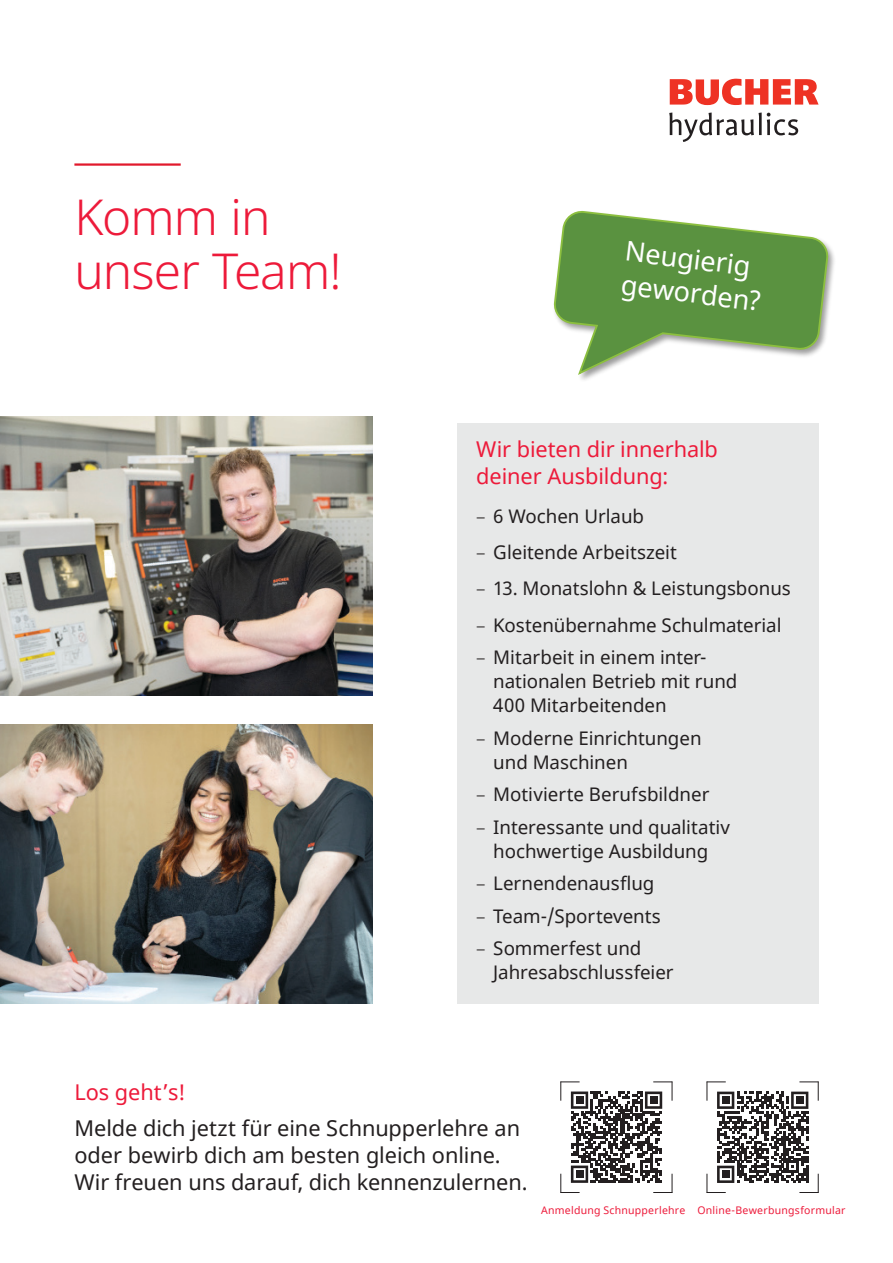
<style>
.page{position:relative;width:893px;height:1263px;background:#fff}
.page>*{position:absolute;margin:0;border:0;box-sizing:border-box;transform-origin:0 0}
.t1{font:300 49.5px/54px "Noto Sans";letter-spacing:-.02em;color:#ed1a3a}
.t2{font:27.15px/33.8px "Noto Sans";color:#fff}
.t3{font:21.75px/27px "Noto Sans";letter-spacing:-.005em;color:#231f20}
.t4{font:21.75px/27px "Noto Sans";letter-spacing:-.005em;color:#ed1a3a}
.t5{font:18.75px/24px "Noto Sans";color:#231f20}
.t6{font:10.5px "Noto Sans";letter-spacing:.025em;color:#ed1a3a}
.s1{font-weight:300}
</style>
<div class="page">
<div style="left:457px;top:423px;width:362px;height:580px;background:#e7e8e8"></div>
<img style="left:0;top:416px;width:372px;height:279px">
<img style="left:0;top:724px;width:372px;height:279px">
<img style="left:580px;top:245px;width:254px;height:135px">
<svg style="left:553px;top:211px;width:275px;height:166px"></svg>
<svg style="left:560px;top:1081px;width:113px;height:112px"></svg>
<div style="left:576px;top:1096px;width:7px;height:8px;background:#231f20"></div>
<div style="left:650px;top:1096px;width:7px;height:8px;background:#231f20"></div>
<div style="left:576px;top:1170px;width:7px;height:8px;background:#231f20"></div>
<svg style="left:707px;top:1081px;width:112px;height:112px"></svg>
<div style="left:722px;top:1096px;width:7px;height:8px;background:#231f20"></div>
<div style="left:796px;top:1096px;width:7px;height:8px;background:#231f20"></div>
<div style="left:722px;top:1170px;width:7px;height:8px;background:#231f20"></div>
<hr style="left:74px;top:163px;width:107px;height:3px;background:#e1192c">
<svg style="left:670px;top:79px;width:149px;height:26px"></svg>
<svg style="left:669px;top:113px;width:129px;height:29px"></svg>
<h1 class="t1" style="left:74px;top:191px;width:269px">Komm in unser Team!</h1>
<h2 class="t2" style="left:627px;top:235px;width:143px;rotate:7deg">Neugierig geworden?</h2>
<p class="t4" style="left:476px;top:436px;width:243px">Wir bieten dir innerhalb deiner Ausbildung:</p>
<p class="t5" style="left:476px;top:505px;width:169px"><span class="s1">–</span> 6 Wochen Urlaub</p>
<p class="t5" style="left:476px;top:541px;width:202px"><span class="s1">–</span> Gleitende Arbeitszeit</p>
<p class="t5" style="left:476px;top:577px;width:316px"><span class="s1">–</span> 13. Monatslohn &amp; Leistungsbonus</p>
<p class="t5" style="left:476px;top:613px;width:307px"><span class="s1">–</span> Kostenübernahme Schulmaterial</p>
<p class="t5" style="left:493px;top:646px;width:246px;text-indent:-17px"><span class="s1">–</span> Mitarbeit in einem inter&shy;nationalen Betrieb mit rund<br>400 Mitarbeitenden</p>
<p class="t5" style="left:493px;top:726px;width:210px;text-indent:-17px"><span class="s1">–</span> Moderne Einrichtungen und Maschinen</p>
<p class="t5" style="left:476px;top:783px;width:235px"><span class="s1">–</span> Motivierte Berufsbildner</p>
<p class="t5" style="left:476px;top:815px;width:255px;text-align:center"><span class="s1">–</span> Interessante und qualitativ hochwertige Ausbildung</p>
<p class="t5" style="left:476px;top:872px;width:180px"><span class="s1">–</span> Lernendenausflug</p>
<p class="t5" style="left:476px;top:904px;width:186px"><span class="s1">–</span> Team-/Sportevents</p>
<p class="t5" style="left:493px;top:937px;width:182px;text-indent:-17px"><span class="s1">–</span> Sommerfest und<br>Jahresabschlussfeier</p>
<p class="t4" style="left:74px;top:1079px;width:113px">Los geht’s!</p>
<p class="t3" style="left:74px;top:1115px;width:455px">Melde dich jetzt für eine Schnupperlehre an oder bewirb dich am besten gleich online.<br>Wir freuen uns darauf, dich kennenzulernen.</p>
<p class="t6" style="left:541px;top:1203px;width:306px">Anmeldung Schnupperlehre Online-Bewerbungsformular</p>
</div>
